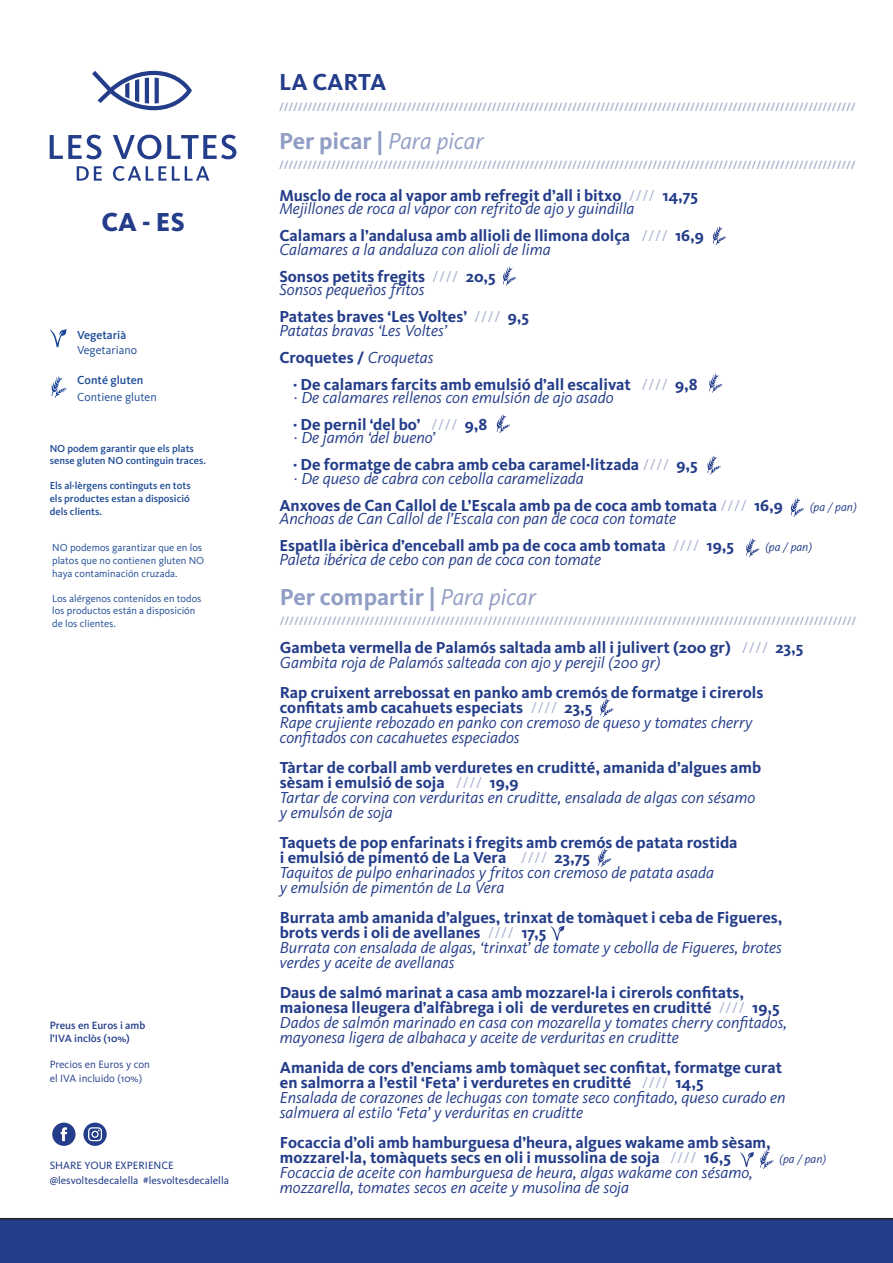
<style>
.page{position:relative;width:893px;height:1263px;background:#fff}
.page>*{position:absolute;margin:0;border:0;box-sizing:border-box;transform-origin:0 0}
.t1{font:800 27px "Kievit OT";color:#243d8a}
.t2{font:700 24px "Kievit OT";color:rgb(36 61 138/.5)}
.t3{font:700 24px "Kievit OT";color:#243d8a}
.t4{font:italic 16.5px/15px "Kievit OT";color:#243d8a}
.t5{font:700 16.5px/15px "Kievit OT";color:#243d8a}
.t6{font:12px "Kievit OT";color:#1b4995}
.t7{font:italic 12px "Kievit OT";color:#243d8a}
.t8{font:500 12px "Kievit OT";color:#1b4995}
.t9{font:10.95px/14.5px "Kievit OT";color:#243d8a}
.t10{font:10.95px/13.2px "Kievit OT";color:#243d8a}
.t11{font:500 10.95px/13.2px "Kievit OT";color:#243d8a}
.t12{font:700 10.5px "Kievit OT";color:rgb(36 61 138/.4)}
.t13{font:10.5px/12.6px "Kievit OT";color:#1b4995}
.t14{font:500 10.5px/12.6px "Kievit OT";color:#1b4995}
.s1{font-weight:400;font-style:italic}
.s2{font-weight:700;font-style:normal}
.s3{font-style:normal;color:rgb(36 61 138/.4)}
.s4{font-weight:400;color:rgb(36 61 138/.4)}
</style>
<div class="page">
<svg style="left:50px;top:135px;width:51px;height:24px"></svg>
<svg style="left:113px;top:135px;width:48px;height:24px"></svg>
<svg style="left:167px;top:135px;width:69px;height:24px"></svg>
<svg style="left:77px;top:166px;width:25px;height:15px"></svg>
<svg style="left:113px;top:166px;width:53px;height:15px"></svg>
<svg style="left:172px;top:166px;width:37px;height:15px"></svg>
<svg style="left:92px;top:71px;width:100px;height:39px"></svg>
<svg style="left:52px;top:1122px;width:24px;height:24px"></svg>
<svg style="left:83px;top:1122px;width:24px;height:24px"></svg>
<div style="left:0;top:1218px;width:893px;height:45px;background:#243d8a"></div>
<svg style="left:52px;top:376px;width:15px;height:22px"></svg>
<svg style="left:50px;top:329px;width:17px;height:18px"></svg>
<svg style="left:503px;top:267px;width:13px;height:19px"></svg>
<svg style="left:551px;top:926px;width:13px;height:15px"></svg>
<svg style="left:713px;top:226px;width:13px;height:19px"></svg>
<svg style="left:709px;top:374px;width:14px;height:19px"></svg>
<svg style="left:497px;top:414px;width:13px;height:19px"></svg>
<svg style="left:707px;top:455px;width:14px;height:19px"></svg>
<svg style="left:791px;top:498px;width:13px;height:19px"></svg>
<svg style="left:746px;top:538px;width:13px;height:19px"></svg>
<svg style="left:600px;top:698px;width:14px;height:19px"></svg>
<svg style="left:598px;top:848px;width:14px;height:19px"></svg>
<svg style="left:740px;top:1152px;width:14px;height:15px"></svg>
<svg style="left:760px;top:1150px;width:14px;height:19px"></svg>
<h1 class="t1" style="left:101px;top:206px;width:85px">CA - ES</h1>
<p class="t8" style="left:77px;top:328px;width:51px">Vegetarià</p>
<p class="t6" style="left:77px;top:343px;width:62px">Vegetariano</p>
<p class="t8" style="left:77px;top:373px;width:68px">Conté gluten</p>
<p class="t6" style="left:77px;top:389px;width:81px">Contiene gluten</p>
<p class="t14" style="left:50px;top:442px;width:158px">NO podem garantir que els plats sense gluten NO continguin traces.</p>
<p class="t14" style="left:50px;top:479px;width:143px;text-align:justify">Els al·lèrgens continguts en tots els productes estan a disposició dels clients.</p>
<p class="t13" style="left:52px;top:541px;width:153px">NO podemos garantizar que en los platos que no contienen gluten NO haya contaminación cruzada.</p>
<p class="t13" style="left:52px;top:592px;width:151px">Los alérgenos contenidos en todos los productos están a disposición de los clientes.</p>
<p class="t11" style="left:50px;top:1018px;width:97px">Preus en Euros i amb l’IVA inclòs (10%)</p>
<p class="t10" style="left:50px;top:1058px;width:102px">Precios en Euros y con el IVA incluido (10%)</p>
<p class="t9" style="left:50px;top:1158px;width:181px">SHARE YOUR EXPERIENCE @lesvoltesdecalella #lesvoltesdecalella</p>
<h2 class="t3" style="left:279px;top:68px;width:109px">LA CARTA</h2>
<p class="t12" style="left:279px;top:100px;width:578px">//////////////////////////////////////////////////////////////////////////////////////////////////////////////////////////</p>
<h2 class="t2" style="left:279px;top:126px;width:206px">Per picar | <span class="s1">Para picar</span></h2>
<p class="t12" style="left:279px;top:158px;width:578px">//////////////////////////////////////////////////////////////////////////////////////////////////////////////////////////</p>
<p class="t4" style="left:279px;top:188px;width:420px;line-height:13.5px"><span class="s2">Musclo de roca al vapor amb refregit d’all i bitxo</span> <span class="s3">////</span> <span class="s2">14,75<br></span>Mejillones de roca al vapor con refrito de ajo y guindilla</p>
<p class="t5" style="left:279px;top:229px;width:426px;line-height:13.5px">Calamars a l’andalusa amb allioli de llimona dolça <span class="s4">////</span> 16,9<br><span class="s1">Calamares a la andaluza con alioli de lima</span></p>
<p class="t5" style="left:279px;top:269px;width:218px;line-height:13.5px">Sonsos petits fregits <span class="s4">////</span> 20,5<br><span class="s1">Sonsos pequeños fritos</span></p>
<p class="t5" style="left:279px;top:310px;width:251px;line-height:13.5px">Patates braves ‘Les Voltes’ <span class="s4">////</span> 9,5<br><span class="s1">Patatas bravas ‘Les Voltes’</span></p>
<p class="t5" style="left:293px;top:343px;width:406px;line-height:27px;text-indent:-14px">Croquetes / <span class="s1">Croquetas<br></span>· De calamars farcits amb emulsió d’all escalivat <span class="s4">////</span> 9,8</p>
<p class="t4" style="left:293px;top:384px;width:322px;line-height:27px">· De calamares rellenos con emulsión de ajo asado <span class="s2">· De pernil ‘del bo’</span> <span class="s3">////</span> <span class="s2">9,8</span></p>
<p class="t5" style="left:293px;top:424px;width:406px;line-height:27px"><span class="s1">· De jamón ‘del bueno’<br></span>· De formatge de cabra amb ceba caramel·litzada <span class="s4">////</span> 9,5</p>
<p class="t5" style="left:279px;top:465px;width:505px;line-height:27px;text-indent:15px"><span class="s1">· De queso de cabra con cebolla caramelizada<br></span>Anxoves de Can Callol de L’Escala amb pa de coca amb tomata <span class="s4">////</span> 16,9</p>
<p class="t4" style="left:279px;top:505px;width:456px;line-height:27px">Anchoas de Can Callol de l’Escala con pan de coca con tomate<br><span class="s2">Espatlla ibèrica d’enceball amb pa de coca amb tomata</span> <span class="s3">////</span> <span class="s2">19,5</span></p>
<p class="t4" style="left:279px;top:552px;width:323px">Paleta ibérica de cebo con pan de coca con tomate</p>
<h2 class="t2" style="left:280px;top:582px;width:258px">Per compartir | <span class="s1">Para picar</span></h2>
<p class="t12" style="left:280px;top:614px;width:578px">//////////////////////////////////////////////////////////////////////////////////////////////////////////////////////////</p>
<p class="t5" style="left:280px;top:640px;width:525px">Gambeta vermella de Palamós saltada amb all i julivert (200 gr) <span class="s4">////</span> 23,5<br><span class="s1">Gambita roja de Palamós salteada con ajo y perejil (200 gr)</span></p>
<p class="t4" style="left:280px;top:685px;width:485px"><span class="s2">Rap cruixent arrebossat en panko amb cremós de formatge i cirerols confitats amb cacahuets especiats</span> <span class="s3">////</span> <span class="s2">23,5<br></span>Rape crujiente rebozado en panko con cremoso de queso y tomates cherry confitados con cacahuetes especiados</p>
<p class="t5" style="left:280px;top:760px;width:483px">Tàrtar de corball amb verduretes en cruditté, amanida d’algues amb sèsam i emulsió de soja <span class="s4">////</span> 19,9<br><span class="s1">Tartar de corvina con verduritas en cruditte, ensalada de algas con sésamo y emulsón de soja</span></p>
<p class="t5" style="left:280px;top:835px;width:459px">Taquets de pop enfarinats i fregits amb cremós de patata rostida i emulsió de pimentó de La Vera <span class="s4">////</span> 23,75<br><span class="s1">Taquitos de pulpo enharinados y fritos con cremoso de patata asada<br>y emulsión de pimentón de La Vera</span></p>
<p class="t4" style="left:280px;top:910px;width:504px"><span class="s2">Burrata amb amanida d’algues, trinxat de tomàquet i ceba de Figueres, brots verds i oli de avellanes</span> <span class="s3">////</span> <span class="s2">17,5<br></span>Burrata con ensalada de algas, ‘trinxat’ de tomate y cebolla de Figueres, brotes verdes y aceite de avellanas</p>
<p class="t4" style="left:280px;top:985px;width:509px"><span class="s2">Daus de salmó marinat a casa amb mozzarel·la i cirerols confitats, maionesa lleugera d’alfàbrega i oli de verduretes en cruditté</span> <span class="s3">////</span> <span class="s2">19,5<br></span>Dados de salmón marinado en casa con mozarella y tomates cherry confitados, mayonesa ligera de albahaca y aceite de verduritas en cruditte</p>
<p class="t4" style="left:280px;top:1060px;width:507px"><span class="s2">Amanida de cors d’enciams amb tomàquet sec confitat, formatge curat en salmorra a l’estil ‘Feta’ i verduretes en cruditté</span> <span class="s3">////</span> <span class="s2">14,5<br></span>Ensalada de corazones de lechugas con tomate seco confitado, queso curado en salmuera al estilo ‘Feta’ y verduritas en cruditte</p>
<p class="t5" style="left:280px;top:1135px;width:493px">Focaccia d’oli amb hamburguesa d’heura, algues wakame amb sèsam, mozzarel·la, tomàquets secs en oli i mussolina de soja <span class="s4">////</span> 16,5<br><span class="s1">Focaccia de aceite con hamburguesa de heura, algas wakame con sésamo, mozzarella, tomates secos en aceite y musolina de soja</span></p>
<p class="t7" style="left:810px;top:500px;width:48px">(pa / pan)</p>
<p class="t7" style="left:765px;top:540px;width:48px">(pa / pan)</p>
<p class="t7" style="left:779px;top:1152px;width:48px">(pa / pan)</p>
</div>
